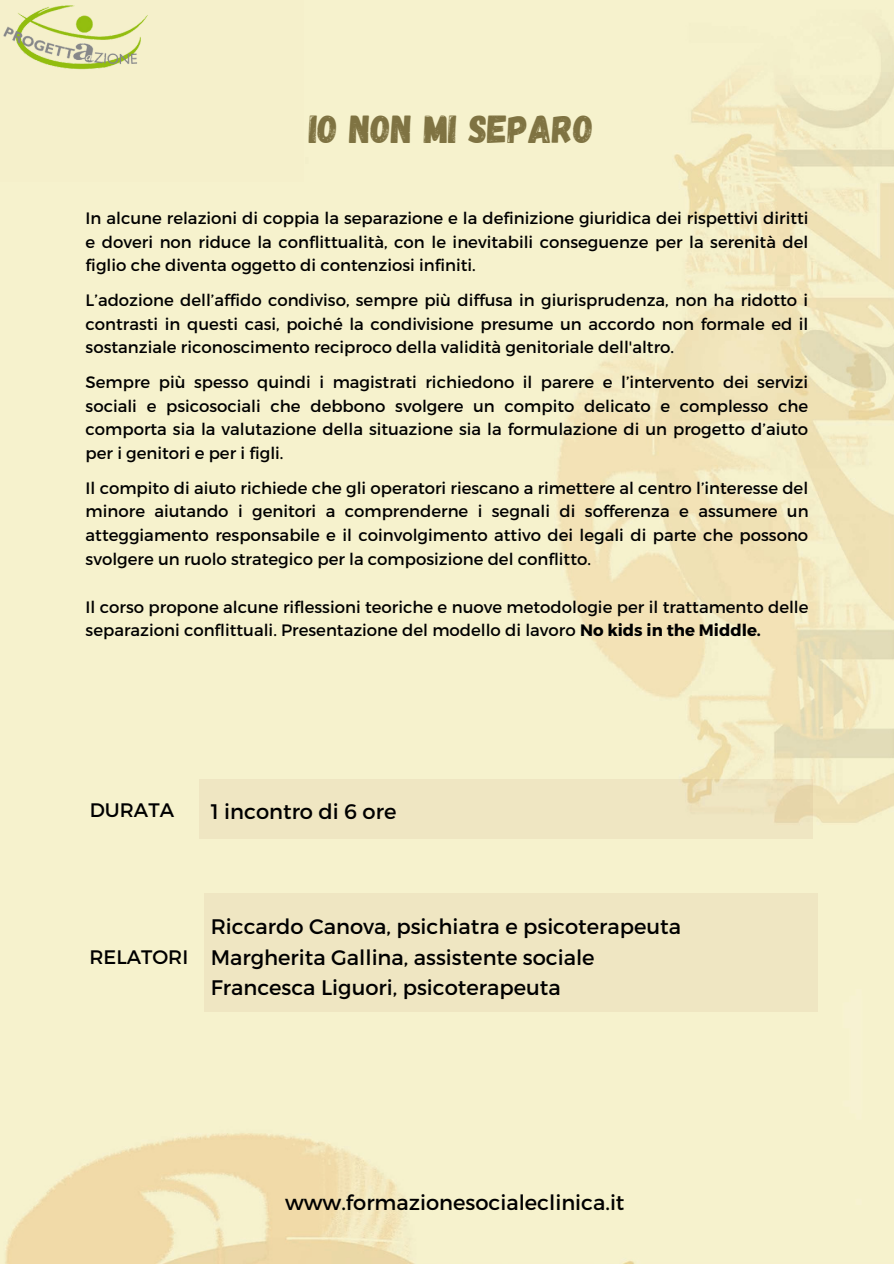
<style>
.page{position:relative;width:894px;height:1264px;background:#fff}
.page>*{position:absolute;margin:0;border:0;box-sizing:border-box;transform-origin:0 0}
.t1{font:39px "Gagalin";color:#7f7342}
.t2{font:21px "Montserrat";color:#000}
.t3{font:19.5px "Montserrat";color:#000}
.t4{font:16.5px/23.7px "Montserrat";color:#000;text-align:justify}
.s1{font-weight:700}
</style>
<div class="page">
<img style="left:0;top:0;width:893px;height:1263px">
<div style="left:0;top:0;width:304px;height:181px;background:#f5f0cb"></div>
<div style="left:200px;top:779px;width:612px;height:59px;background:#efe6c2"></div>
<div style="left:204px;top:893px;width:612px;height:118px;background:#efe6c2"></div>
<img style="left:3px;top:5px;width:145px;height:65px">
<p class="t1" style="left:309px;top:103px;width:286px">IO NON MI SEPARO</p>
<p class="t4" style="left:86px;top:205px;width:724px">In alcune relazioni di coppia la separazione e la definizione giuridica dei rispettivi diritti e doveri non riduce la conflittualità, con le inevitabili conseguenze per la serenità del figlio che diventa oggetto di contenziosi infiniti.</p>
<p class="t4" style="left:86px;top:287px;width:724px">L’adozione dell’affido condiviso, sempre più diffusa in giurisprudenza, non ha ridotto i contrasti in questi casi, poiché la condivisione presume un accordo non formale ed il sostanziale riconoscimento reciproco della validità genitoriale dell'altro.</p>
<p class="t4" style="left:86px;top:369px;width:724px">Sempre più spesso quindi i magistrati richiedono il parere e l’intervento dei servizi sociali e psicosociali che debbono svolgere un compito delicato e complesso che comporta sia la valutazione della situazione sia la formulazione di un progetto d’aiuto per i genitori e per i figli.</p>
<p class="t4" style="left:86px;top:475px;width:724px">Il compito di aiuto richiede che gli operatori riescano a rimettere al centro l’interesse del minore aiutando i genitori a comprenderne i segnali di sofferenza e assumere un atteggiamento responsabile e il coinvolgimento attivo dei legali di parte che possono svolgere un ruolo strategico per la composizione del conflitto.</p>
<p class="t4" style="left:86px;top:594px;width:724px">Il corso propone alcune riflessioni teoriche e nuove metodologie per il trattamento delle separazioni conflittuali. Presentazione del modello di lavoro <span class="s1">No kids in the Middle.</span></p>
<p class="t3" style="left:90px;top:797px;width:86px">DURATA</p>
<p class="t2" style="left:211px;top:797px;width:187px">1 incontro di 6 ore</p>
<p class="t3" style="left:89px;top:943px;width:100px">RELATORI</p>
<p class="t2" style="left:211px;top:913px;width:471px">Riccardo Canova, psichiatra e psicoterapeuta</p>
<p class="t2" style="left:211px;top:943px;width:385px">Margherita Gallina, assistente sociale</p>
<p class="t2" style="left:211px;top:973px;width:351px">Francesca Liguori, psicoterapeuta</p>
<p class="t2" style="left:285px;top:1189px;width:341px">www.formazionesocialeclinica.it</p>
</div>
